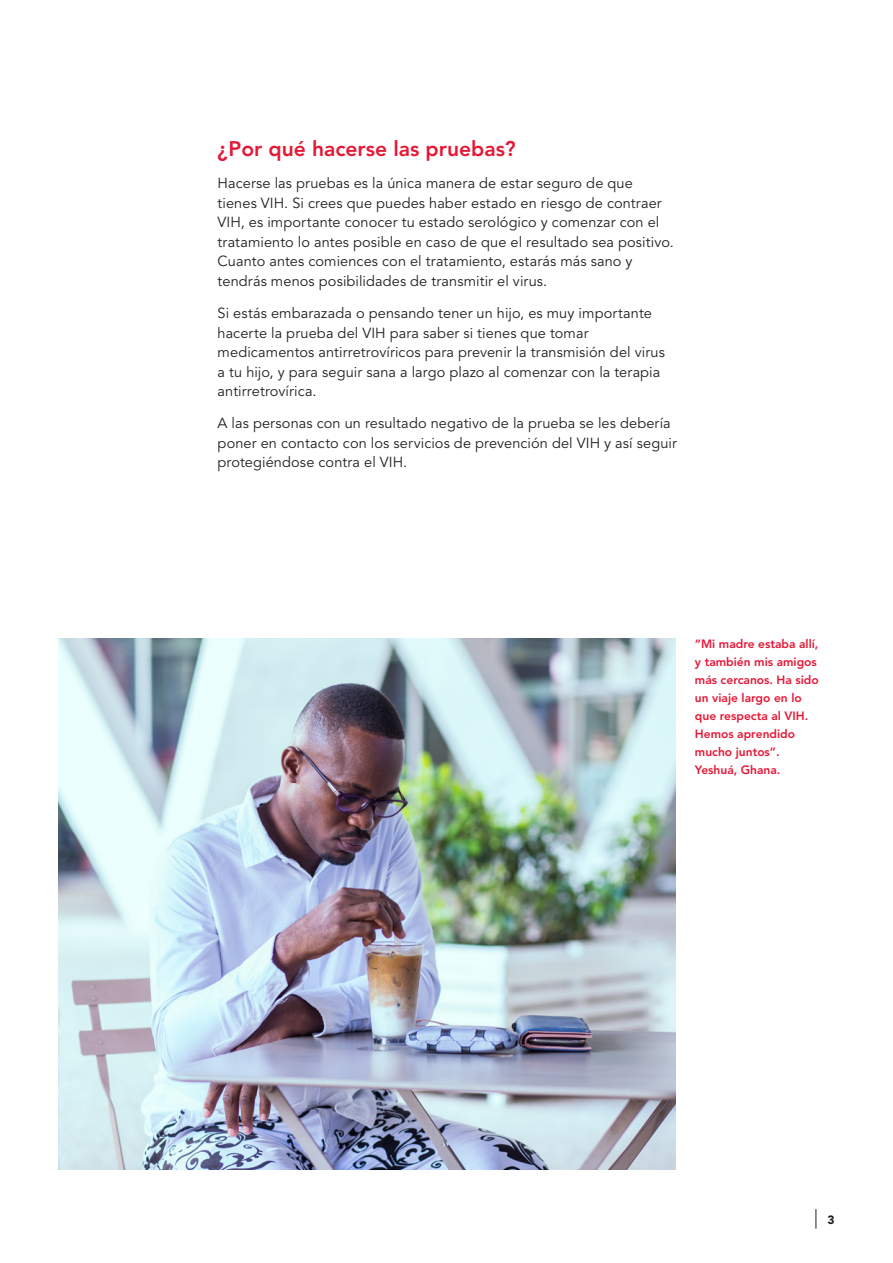
<style>
.page{position:relative;width:893px;height:1263px;background:#fff}
.page>*{position:absolute;margin:0;border:0;box-sizing:border-box;transform-origin:0 0}
.t1{font:800 21px "Avenir";color:#e51836}
.t2{font:14.55px/19.5px "Avenir";letter-spacing:.005em;color:#231f20}
.t3{font:800 12px/18px "Avenir";color:#e51836}
.t4{font:900 12px "Avenir";color:#231f20}
</style>
<div class="page">
<svg style="left:815px;top:1209px;width:1px;height:20px"></svg>
<img style="left:58px;top:639px;width:617px;height:531px">
<h1 class="t1" style="left:218px;top:136px;width:300px">¿Por qué hacerse las pruebas?</h1>
<p class="t2" style="left:218px;top:174px;width:458px">Hacerse las pruebas es la única manera de estar seguro de que tienes VIH. Si crees que puedes haber estado en riesgo de contraer VIH, es importante conocer tu estado serológico y comenzar con el tratamiento lo antes posible en caso de que el resultado sea positivo.<br>Cuanto antes comiences con el tratamiento, estarás más sano y tendrás menos posibilidades de transmitir el virus.</p>
<p class="t2" style="left:218px;top:304px;width:449px">Si estás embarazada o pensando tener un hijo, es muy importante hacerte la prueba del VIH para saber si tienes que tomar medicamentos antirretrovíricos para prevenir la transmisión del virus a tu hijo, y para seguir sana a largo plazo al comenzar con la terapia antirretrovírica.</p>
<p class="t2" style="left:218px;top:414px;width:461px">A las personas con un resultado negativo de la prueba se les debería poner en contacto con los servicios de prevención del VIH y así seguir protegiéndose contra el VIH.</p>
<p class="t3" style="left:695px;top:634px;width:125px">“Mi madre estaba allí, y también mis amigos más cercanos. Ha sido un viaje largo en lo que respecta al VIH.<br>Hemos aprendido mucho juntos”.<br>Yeshuá, Ghana.</p>
<p class="t4" style="left:827px;top:1212px;width:9px">3</p>
</div>
